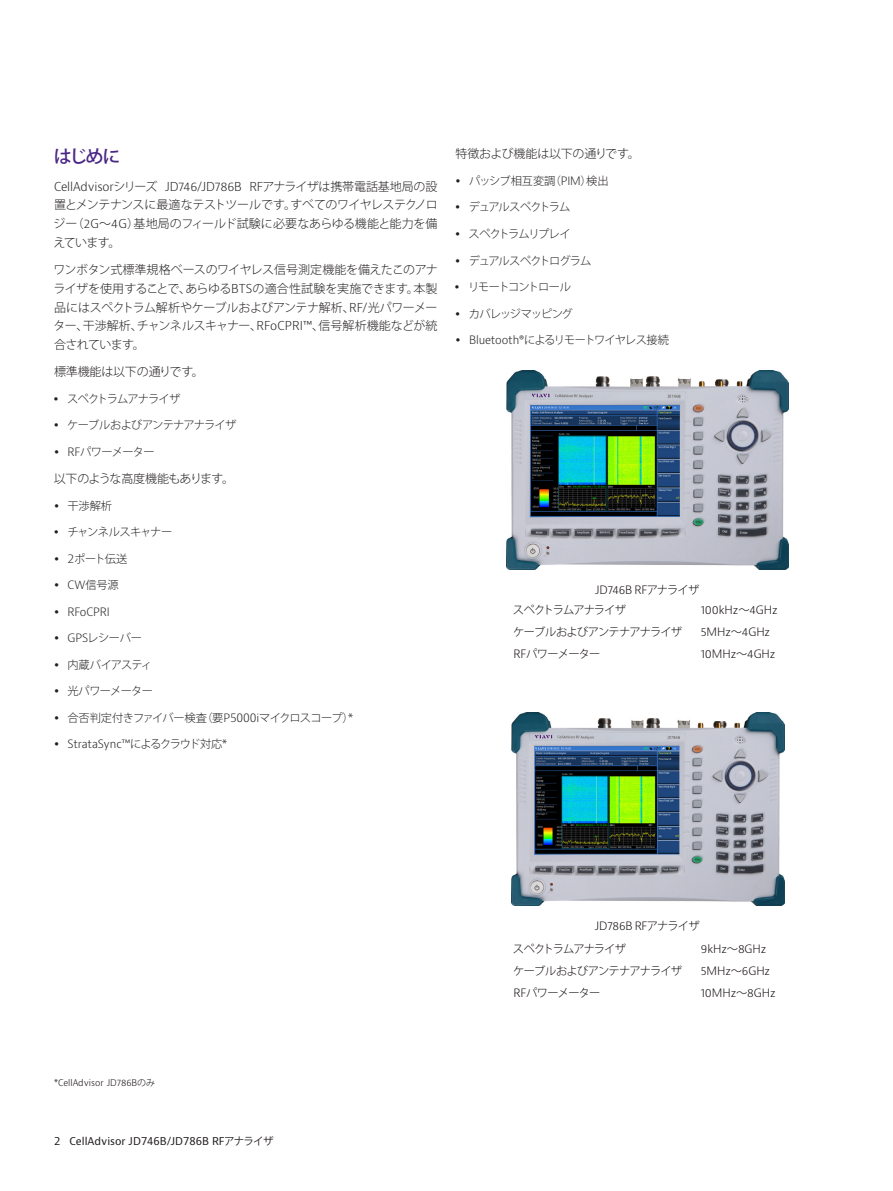
<style>
.page{position:relative;width:893px;height:1191px;background:#fff}
.page>*{position:absolute;margin:0;border:0;box-sizing:border-box;transform-origin:0 0}
.Header_12_16{font:500 18px "Koz Go Pro";color:#4a2785}
.Body_text_8_12_5{font:300 12px/18.8px "Koz Go Pro";letter-spacing:-.035em;color:#231f20;text-align:justify}
.Body_text_8_12_5-2{font:300 12px "Koz Go Pro";letter-spacing:-.01em;color:#231f20}
.t1{font:300 11.25px "Koz Go Pro";letter-spacing:-.07em;color:#231f20}
.t2{font:300 11.25px "Bernino Sans";letter-spacing:-.01em;color:#110a0c}
.t3{font:300 11.25px "Koz Go Pro";letter-spacing:-.07em;color:#110a0c}
.t4{font:300 11.25px "Koz Go Pro";letter-spacing:-.1em;color:#231f20}
.t5{font:300 11.25px "Koz Go Pro";letter-spacing:-.09em;color:#231f20}
.t6{font:300 11.25px "Bernino Sans";letter-spacing:-.01em;color:#231f20}
.t7{font:300 11.25px "Koz Go Pro";letter-spacing:-.01em;color:#231f20}
.Running_foot__left{font:10.5px "Bernino Sans";color:#231f20}
.Notes_Footnotes{font:300 9px "Bernino Sans";color:#110a0c}
.s1{font-family:"Bernino Sans"}
.s2{font-family:"Koz Go Pro"}
</style>
<div class="page">
<img style="left:506px;top:370px;width:282px;height:199px">
<img style="left:511px;top:712px;width:274px;height:193px">
<p class="Header_12_16" style="left:54px;top:145px;width:68px">はじめに</p>
<p class="Body_text_8_12_5" style="left:53px;top:177px;width:386px"><span class="s1">CellAdvisor</span>シリーズ <span class="s1">JD746/JD786B RF</span>アナライザは携帯電話基地局の設置とメンテナンスに最適なテストツールです。すべてのワイヤレステクノロジー（<span class="s1">2G</span>～<span class="s1">4G</span>）基地局のフィールド試験に必要なあらゆる機能と能力を備えています。</p>
<p class="Body_text_8_12_5" style="left:53px;top:260px;width:386px">ワンボタン式標準規格ベースのワイヤレス信号測定機能を備えたこのアナライザを使用することで、あらゆる<span class="s1">BTS</span>の適合性試験を実施できます。本製品にはスペクトラム解析やケーブルおよびアンテナ解析、<span class="s1">RF/</span>光パワーメーター、干渉解析、チャンネルスキャナー、<span class="s1">RFoCPRI™</span>、信号解析機能などが統合されています。</p>
<p class="Body_text_8_12_5-2" style="left:54px;top:364px;width:151px">標準機能は以下の通りです。</p>
<p class="t1" style="left:67px;top:391px;width:115px">スペクトラムアナライザ</p>
<p class="t1" style="left:67px;top:418px;width:170px">ケーブルおよびアンテナアナライザ</p>
<p class="t1" style="left:68px;top:444px;width:89px"><span class="s1">RF</span>パワーメーター</p>
<p class="Body_text_8_12_5" style="left:54px;top:469px;width:182px">以下のような高度機能もあります。</p>
<p class="t1" style="left:68px;top:498px;width:46px">干渉解析</p>
<p class="t1" style="left:67px;top:525px;width:106px">チャンネルスキャナー</p>
<p class="t1" style="left:68px;top:551px;width:61px"><span class="s1">2</span>ポート伝送</p>
<p class="t1" style="left:68px;top:578px;width:53px"><span class="s1">CW</span>信号源</p>
<p class="t6" style="left:68px;top:604px;width:44px">RFoCPRI</p>
<p class="t1" style="left:68px;top:631px;width:76px"><span class="s1">GPS</span>レシーバー</p>
<p class="t1" style="left:68px;top:657px;width:86px">内蔵バイアスティ</p>
<p class="t1" style="left:68px;top:684px;width:87px">光パワーメーター</p>
<p class="t1" style="left:68px;top:710px;width:288px">合否判定付きファイバー検査（要<span class="s1">P5000i</span>マイクロスコープ）*</p>
<p class="t6" style="left:68px;top:737px;width:161px">StrataSync™<span class="s2">によるクラウド対応*</span></p>
<p class="Body_text_8_12_5-2" style="left:455px;top:146px;width:186px">特徴および機能は以下の通りです。</p>
<p class="t7" style="left:469px;top:173px;width:141px">パッシブ相互変調（<span class="s1">PIM</span>）検出</p>
<p class="t5" style="left:469px;top:200px;width:103px">デュアルスペクトラム</p>
<p class="t1" style="left:469px;top:226px;width:104px">スペクトラムリプレイ</p>
<p class="t5" style="left:469px;top:253px;width:124px">デュアルスペクトログラム</p>
<p class="t4" style="left:468px;top:279px;width:105px">リモートコントロール</p>
<p class="t5" style="left:469px;top:306px;width:106px">カバレッジマッピング</p>
<p class="t4" style="left:469px;top:332px;width:201px"><span class="s1">Bluetooth</span>®によるリモートワイヤレス接続</p>
<p class="t2" style="left:595px;top:582px;width:106px">JD746B RF<span class="s2">アナライザ</span></p>
<p class="t3" style="left:513px;top:603px;width:115px">スペクトラムアナライザ</p>
<p class="t2" style="left:701px;top:603px;width:78px">100kHz<span class="s2">～</span>4GHz</p>
<p class="t3" style="left:513px;top:625px;width:170px">ケーブルおよびアンテナアナライザ</p>
<p class="t2" style="left:701px;top:625px;width:71px">5MHz<span class="s2">～</span>4GHz</p>
<p class="t3" style="left:513px;top:647px;width:89px"><span class="s1">RF</span>パワーメーター</p>
<p class="t2" style="left:701px;top:647px;width:76px">10MHz<span class="s2">～</span>4GHz</p>
<p class="Notes_Footnotes" style="left:54px;top:1076px;width:103px"><span class="s2">*</span>CellAdvisor JD786B<span class="s2">のみ</span></p>
<p class="Running_foot__left" style="left:54px;top:1134px;width:221px">2 CellAdvisor JD746B/JD786B RF<span class="s2">アナライザ</span></p>
<p class="t2" style="left:595px;top:918px;width:106px">JD786B RF<span class="s2">アナライザ</span></p>
<p class="t3" style="left:513px;top:941px;width:115px">スペクトラムアナライザ</p>
<p class="t2" style="left:701px;top:941px;width:67px">9kHz<span class="s2">～</span>8GHz</p>
<p class="t3" style="left:513px;top:963px;width:170px">ケーブルおよびアンテナアナライザ</p>
<p class="t2" style="left:701px;top:963px;width:71px">5MHz<span class="s2">～</span>6GHz</p>
<p class="t3" style="left:513px;top:985px;width:89px"><span class="s1">RF</span>パワーメーター</p>
<p class="t2" style="left:701px;top:985px;width:76px">10MHz<span class="s2">～</span>8GHz</p>
</div>
